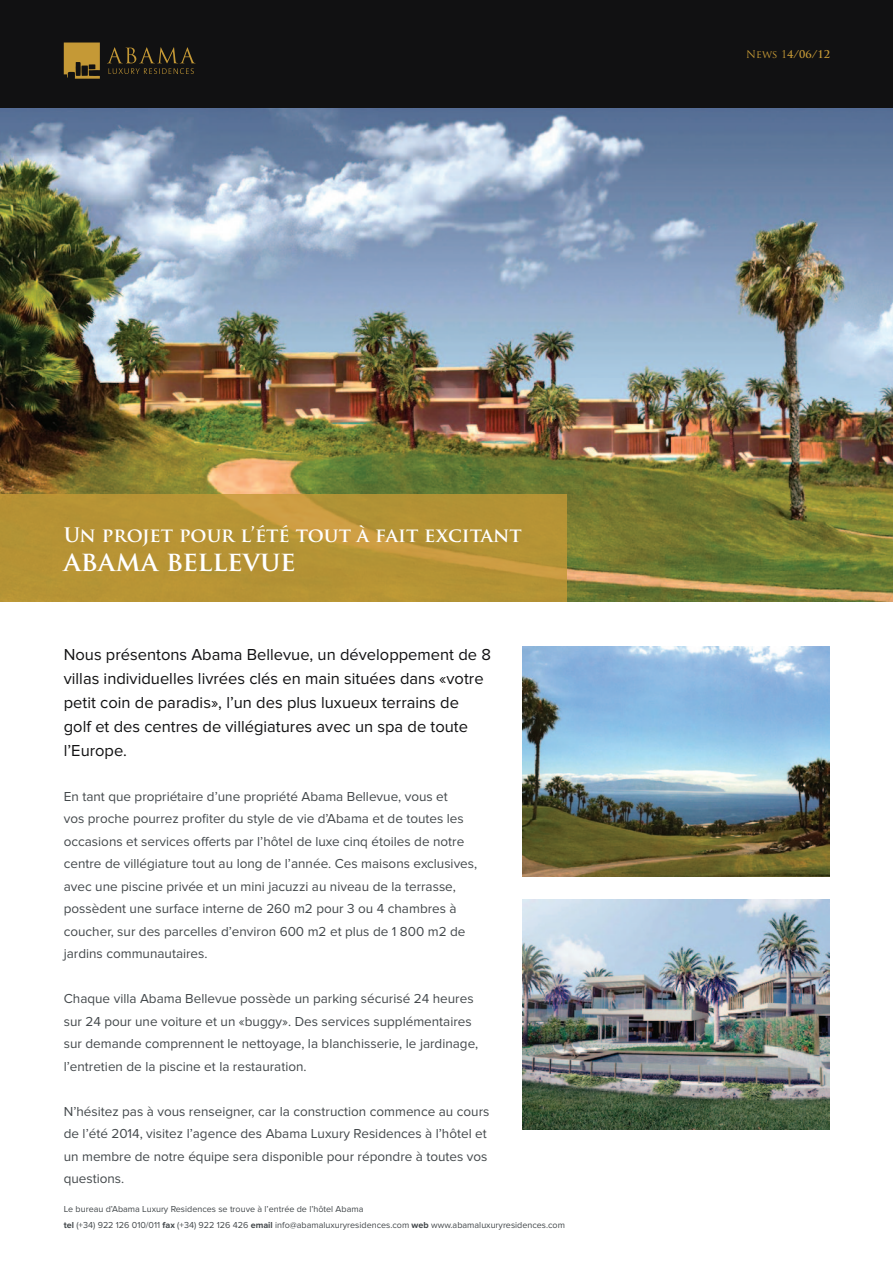
<style>
.page{position:relative;width:893px;height:1263px;background:#fff}
.page>*{position:absolute;margin:0;border:0;box-sizing:border-box;transform-origin:0 0}
.t1{font:700 27px "Trajan Pro";color:#fff}
.t2{font:700 19.5px "Trajan Pro";color:#fff}
.t3{font:16.5px/24px "Proxima Nova";color:#111112}
.t4{font:13.5px/22.5px "Proxima Nova";color:#43484b}
.t5{font:700 10.5px "Trajan Pro";color:#c59936}
.t6{font:9px/16.5px "Proxima Nova";color:#43484b}
.s1{font-weight:400}
.s2{font-weight:700}
</style>
<div class="page">
<img style="left:0;top:108px;width:893px;height:494px">
<div style="left:0;top:0;width:893px;height:108px;background:#111112"></div>
<svg style="left:0;top:494px;width:567px;height:108px;background:#b79436"></svg>
<img style="left:523px;top:647px;width:306px;height:230px">
<img style="left:523px;top:899px;width:306px;height:230px">
<svg style="left:64px;top:43px;width:36px;height:36px"></svg>
<svg style="left:107px;top:47px;width:89px;height:27px"></svg>
<p class="t5" style="left:746px;top:48px;width:85px"><span class="s1">News 1</span>4/06/12</p>
<h2 class="t2" style="left:64px;top:523px;width:460px">Un projet pour l’été tout à fait excitant</h2>
<h1 class="t1" style="left:64px;top:544px;width:233px">abama bellevue</h1>
<p class="t3" style="left:64px;top:642px;width:429px">Nous présentons Abama Bellevue, un développement de 8 villas individuelles livrées clés en main situées dans «votre petit coin de paradis», l’un des plus luxueux terrains de<br>golf et des centres de villégiatures avec un spa de toute l’Europe.</p>
<p class="t4" style="left:64px;top:785px;width:415px">En tant que propriétaire d’une propriété Abama Bellevue, vous et<br>vos proche pourrez profiter du style de vie d’Abama et de toutes les occasions et services offerts par l’hôtel de luxe cinq étoiles de notre centre de villégiature tout au long de l’année. Ces maisons exclusives, avec une piscine privée et un mini jacuzzi au niveau de la terrasse, possèdent une surface interne de 260 m2 pour 3 ou 4 chambres à coucher, sur des parcelles d’environ 600 m2 et plus de 1 800 m2 de jardins communautaires.</p>
<p class="t4" style="left:64px;top:988px;width:416px">Chaque villa Abama Bellevue possède un parking sécurisé 24 heures sur 24 pour une voiture et un «buggy». Des services supplémentaires sur demande comprennent le nettoyage, la blanchisserie, le jardinage, l’entretien de la piscine et la restauration.</p>
<p class="t4" style="left:64px;top:1100px;width:427px">N’hésitez pas à vous renseigner, car la construction commence au cours de l’été 2014, visitez l’agence des Abama Luxury Residences à l’hôtel et un membre de notre équipe sera disponible pour répondre à toutes vos questions.</p>
<p class="t6" style="left:64px;top:1200px;width:503px">Le bureau d’Abama Luxury Residences se trouve à l’entrée de l’hôtel Abama<br><span class="s2">tel</span> (+34) 922 126 010/011 <span class="s2">fax</span> (+34) 922 126 426 <span class="s2">email</span> info@abamaluxuryresidences.com <span class="s2">web</span> www.abamaluxuryresidences.com</p>
</div>
